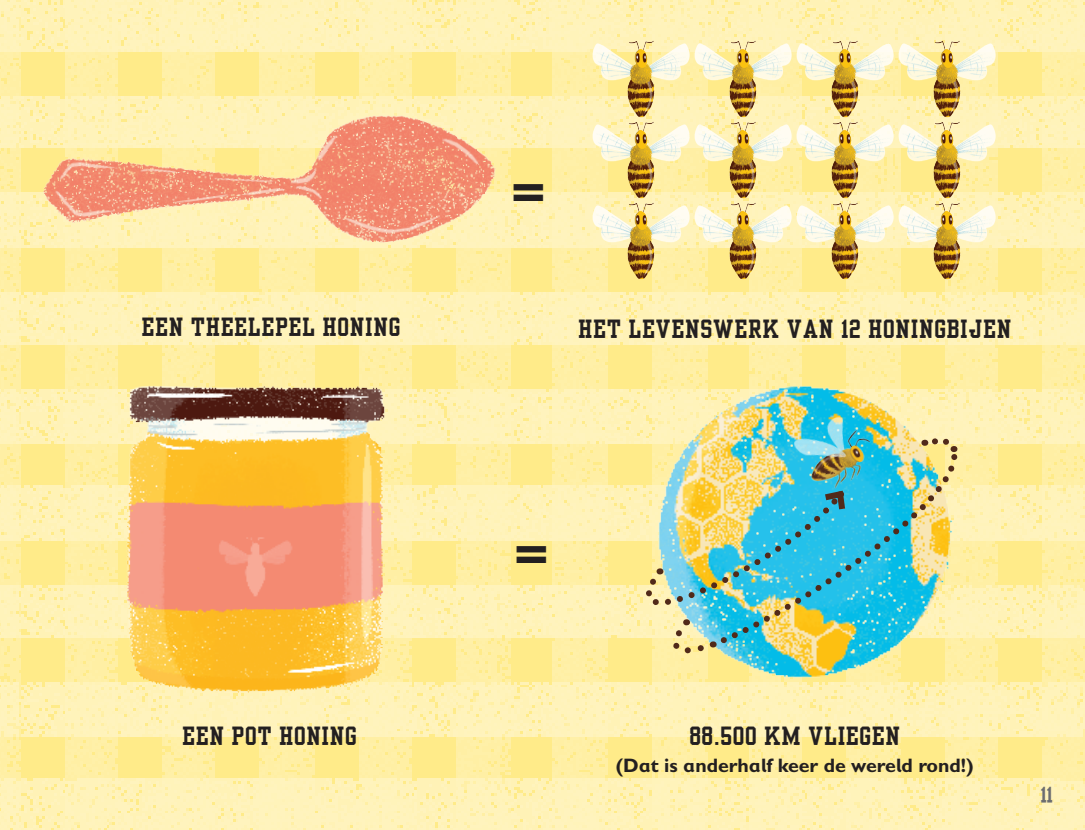
<style>
.page{position:relative;width:1085px;height:830px;background:#fff}
.page>*{position:absolute;margin:0;border:0;box-sizing:border-box;transform-origin:0 0}
.t1{font:21px "Yearbook Solid";letter-spacing:.06em;color:#231f20}
.t2{font:700 19.5px "Gill Sans Infant Std";color:#231f20}
.t3{font:18px "Yearbook Solid";color:#6c6d70}
</style>
<div class="page">
<img style="left:0;top:0;width:1084px;height:829px">
<img style="left:58px;top:298px;width:416px;height:483px">
<img style="left:36px;top:95px;width:470px;height:196px">
<img style="left:625px;top:379px;width:336px;height:313px">
<svg style="left:715px;top:448px;width:245px;height:199px;background:#8ccfb8"></svg>
<svg style="left:922px;top:436px;width:32px;height:16px"></svg>
<svg style="left:620px;top:487px;width:228px;height:169px;background:#9ecead"></svg>
<img style="left:765px;top:405px;width:138px;height:105px">
<img style="left:573px;top:26px;width:102px;height:80px">
<img style="left:573px;top:106px;width:102px;height:81px">
<img style="left:573px;top:187px;width:102px;height:105px">
<img style="left:675px;top:26px;width:102px;height:80px">
<img style="left:675px;top:106px;width:102px;height:81px">
<img style="left:675px;top:187px;width:102px;height:105px">
<img style="left:777px;top:26px;width:102px;height:80px">
<img style="left:777px;top:106px;width:102px;height:81px">
<img style="left:777px;top:187px;width:102px;height:105px">
<img style="left:879px;top:26px;width:137px;height:80px">
<img style="left:879px;top:106px;width:137px;height:81px">
<img style="left:879px;top:187px;width:137px;height:105px">
<svg style="left:513px;top:184px;width:30px;height:17px"></svg>
<svg style="left:516px;top:546px;width:30px;height:16px"></svg>
<p class="t1" style="left:142px;top:313px;width:260px">EEN THEELEPEL HONING</p>
<p class="t1" style="left:183px;top:722px;width:175px">EEN POT HONING</p>
<p class="t1" style="left:578px;top:314px;width:434px">HET LEVENSWERK VAN 12 HONINGBIJEN</p>
<p class="t1" style="left:689px;top:722px;width:211px">88.500 KM VLIEGEN</p>
<p class="t2" style="left:615px;top:753px;width:359px">(Dat is anderhalf keer de wereld rond!)</p>
<p class="t3" style="left:1040px;top:782px;width:13px">11</p>
</div>
